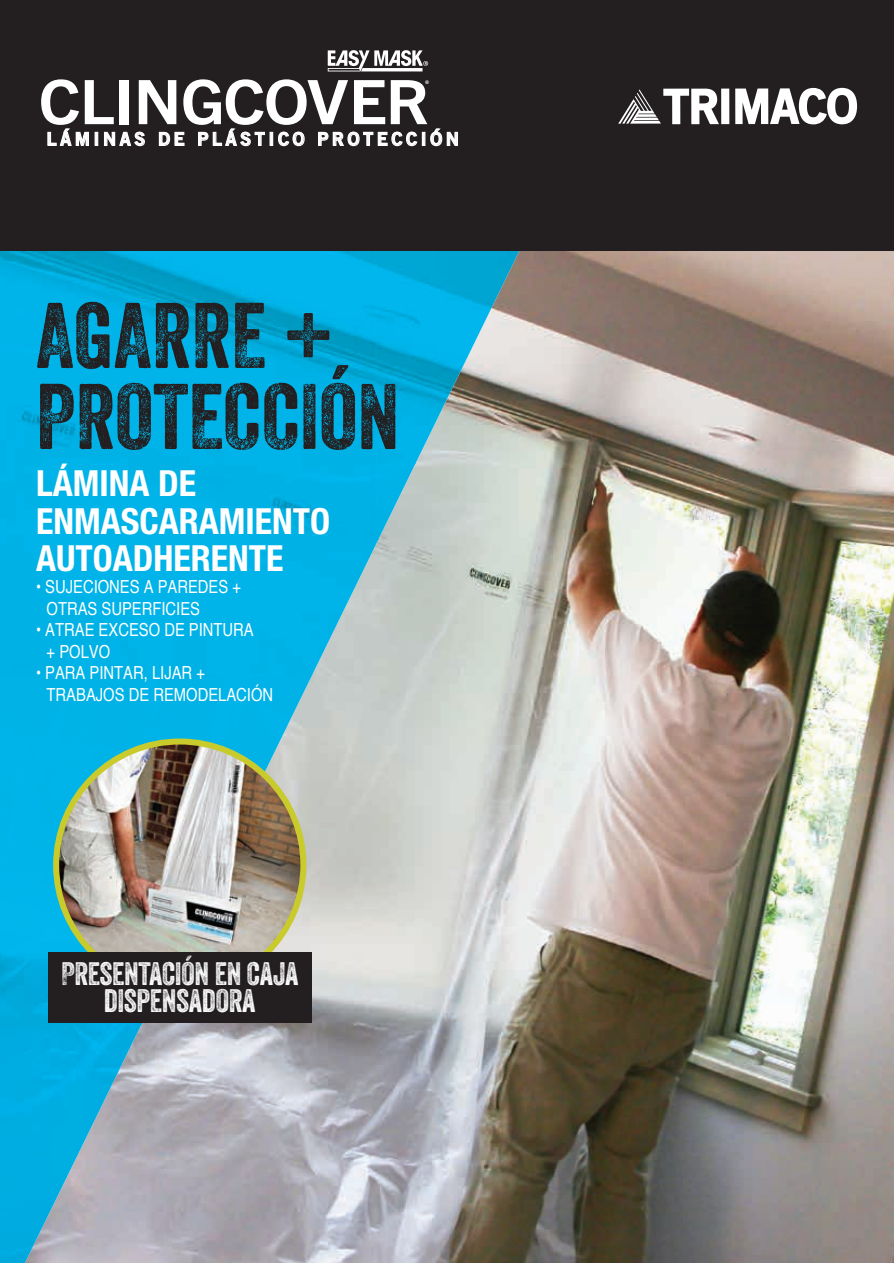
<style>
.page{position:relative;width:894px;height:1263px;background:#fff}
.page>*{position:absolute;margin:0;border:0;box-sizing:border-box;transform-origin:0 0}
.t1{font:90px/81px "Veneer Two";color:#231f20}
.t2{font:700 61.35px "Trade Gothic Next LT Pro";letter-spacing:-.02em;color:#fff;scale:1.07 1}
.t3{font:700 condensed 36px/37.5px "Helvetica Neue LT Std";color:#fff}
.t4{font:31.5px/27px "Veneer Three";letter-spacing:-.01em;color:#fff;text-align:center}
.t5{font:condensed 18px/21.6px "Helvetica";color:#fff}
.t6{font:18px "Trade Gothic Bold Two";letter-spacing:.2em;color:#fff}
.t7{font:700 7.65px "Trade Gothic Next LT Pro";color:#fff}
</style>
<div class="page">
<img style="left:77px;top:251px;width:816px;height:1012px">
<img style="left:0;top:251px;width:378px;height:426px">
<img style="left:377px;top:251px;width:142px;height:106px">
<img style="left:377px;top:356px;width:90px;height:108px">
<img style="left:377px;top:463px;width:38px;height:78px">
<div style="left:0;top:676px;width:235px;height:266px;background:#00b3e7"></div>
<img style="left:235px;top:676px;width:76px;height:107px">
<img style="left:0;top:942px;width:142px;height:215px">
<img style="left:141px;top:1022px;width:40px;height:3px">
<img style="left:0;top:1156px;width:77px;height:107px">
<div style="left:0;top:0;width:893px;height:251px;background:#231f20"></div>
<div style="left:720px;top:89px;width:9px;height:35px;background:#fff"></div>
<svg style="left:735px;top:88px;width:121px;height:36px"></svg>
<svg style="left:618px;top:89px;width:100px;height:35px"></svg>
<svg style="left:327px;top:50px;width:101px;height:21px"></svg>
<svg style="left:47px;top:128px;width:42px;height:18px"></svg>
<div style="left:95px;top:132px;width:3px;height:14px;border:1px solid #fff"></div>
<svg style="left:104px;top:131px;width:41px;height:16px"></svg>
<svg style="left:158px;top:131px;width:27px;height:15px"></svg>
<svg style="left:198px;top:128px;width:67px;height:19px"></svg>
<div style="left:269px;top:132px;width:4px;height:14px;border:1px solid #fff"></div>
<svg style="left:278px;top:131px;width:27px;height:16px"></svg>
<svg style="left:318px;top:131px;width:100px;height:16px"></svg>
<div style="left:421px;top:132px;width:4px;height:14px;border:1px solid #fff"></div>
<svg style="left:430px;top:128px;width:28px;height:19px"></svg>
<img style="left:53px;top:738px;width:253px;height:214px">
<div style="left:48px;top:952px;width:263px;height:70px;background:#231f20"></div>
<h2 class="t2" style="left:38px;top:59px;width:366px">CLINGCOVER</h2>
<p class="t7" style="left:425px;top:78px;width:5px">®</p>
<p class="t6" style="left:47px;top:128px;width:413px">LÁMINAS DE PLÁSTICO PROTECCIÓN</p>
<h1 class="t1" style="left:36px;top:294px;width:365px">AGARRE +<br>PROTECCIÓN</h1>
<h3 class="t3" style="left:36px;top:464px;width:295px">LÁMINA DE<br>ENMASCARAMIENTO<br>AUTOADHERENTE</h3>
<p class="t5" style="left:47px;top:575px;width:196px;text-indent:-11px">• SUJECIONES A PAREDES +<br>OTRAS SUPERFICIES</p>
<p class="t5" style="left:47px;top:618px;width:209px;text-indent:-11px">• ATRAE EXCESO DE PINTURA + POLVO</p>
<p class="t5" style="left:47px;top:662px;width:228px;text-indent:-11px">• PARA PINTAR, LIJAR +<br>TRABAJOS DE REMODELACIÓN</p>
<h3 class="t4" style="left:61px;top:960px;width:239px">PRESENTACIÓN EN CAJA<br>DISPENSADORA</h3>
</div>
